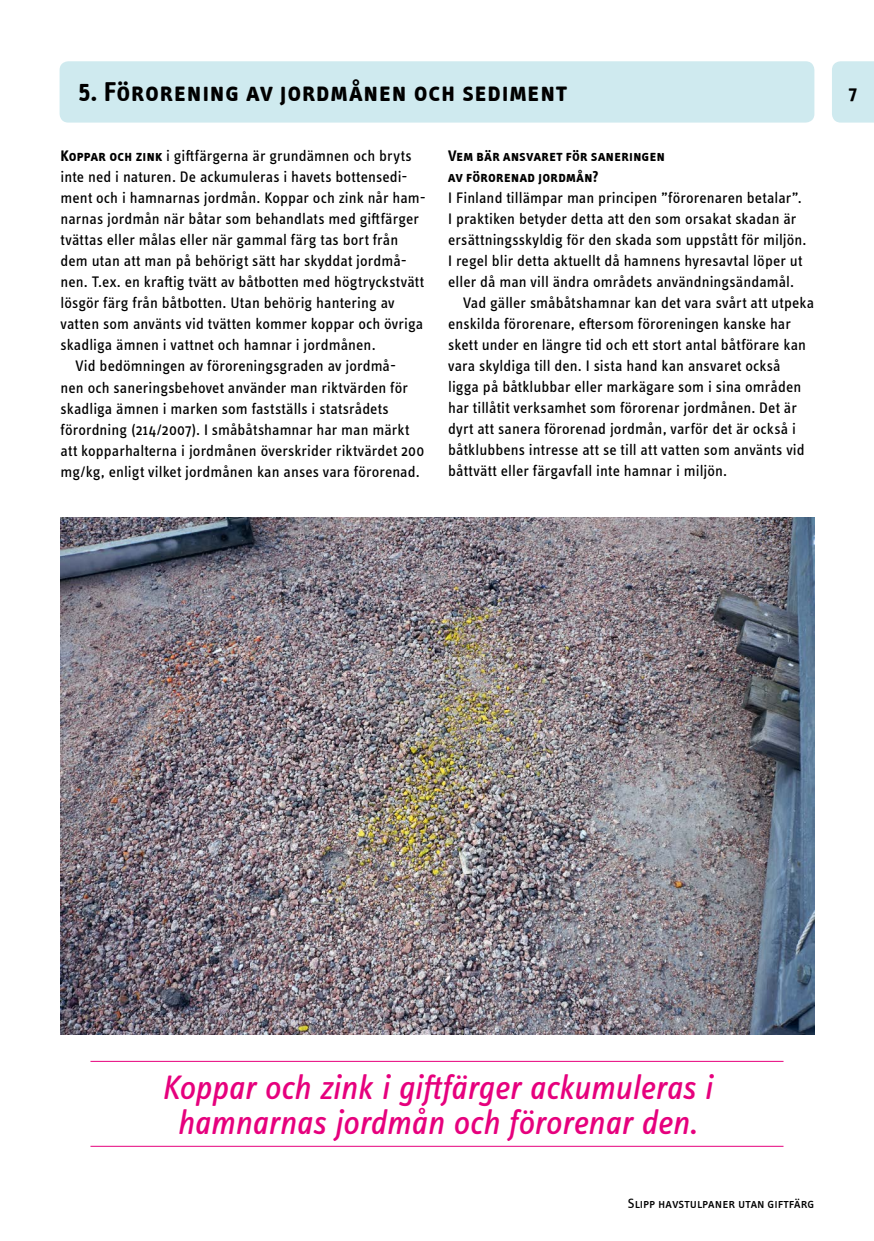
<style>
.page{position:relative;width:874px;height:1241px;background:#fff}
.page>*{position:absolute;margin:0;border:0;box-sizing:border-box;transform-origin:0 0}
.t1{font:italic 35px/35px "Info Text OT";letter-spacing:-.005em;color:#e6007d;text-align:center}
.t2{font:28px "Info Text Bold Caps";letter-spacing:.02em;color:#000}
.t3{font:700 19.25px "Info Text OT";color:#000}
.t4{font:15.75px "Info Text OT";letter-spacing:.005em;color:#000}
.t5{font:15.75px/21px "Info Text Bold Caps";letter-spacing:.01em;color:#000}
.t6{font:14px "Info Text Book Caps";color:#000}
.s1{font-family:"Info Text Bold Caps"}
</style>
<div class="page">
<div style="left:832px;top:61px;width:41px;height:61px;background:#cfeaef"></div>
<div style="left:60px;top:61px;width:754px;height:61px;background:#cfeaef;border-radius:9px"></div>
<hr style="left:90px;top:1060px;width:693px;height:1px;background:#e6007d">
<hr style="left:90px;top:1145px;width:693px;height:1px;background:#e6007d">
<img style="left:60px;top:517px;width:754px;height:517px">
<h2 class="t2" style="left:78px;top:75px;width:490px">5. Förorening av jordmånen och sediment</h2>
<p class="t3" style="left:848px;top:81px;width:10px">7</p>
<p class="t4" style="left:60px;top:147px;width:352px"><span class="s1">Koppar och zink</span> i giftfärgerna är grundämnen och bryts</p>
<p class="t4" style="left:60px;top:168px;width:348px">inte ned i naturen. De ackumuleras i havets bottensedi-</p>
<p class="t4" style="left:60px;top:189px;width:366px">ment och i hamnarnas jordmån. Koppar och zink når ham-</p>
<p class="t4" style="left:60px;top:210px;width:360px">narnas jordmån när båtar som behandlats med giftfärger</p>
<p class="t4" style="left:60px;top:231px;width:339px">tvättas eller målas eller när gammal färg tas bort från</p>
<p class="t4" style="left:60px;top:252px;width:347px">dem utan att man på behörigt sätt har skyddat jordmå-</p>
<p class="t4" style="left:60px;top:273px;width:365px">nen. T.ex. en kraftig tvätt av båtbotten med högtryckstvätt</p>
<p class="t4" style="left:60px;top:294px;width:335px">lösgör färg från båtbotten. Utan behörig hantering av</p>
<p class="t4" style="left:60px;top:315px;width:364px">vatten som använts vid tvätten kommer koppar och övriga</p>
<p class="t4" style="left:60px;top:336px;width:316px">skadliga ämnen i vattnet och hamnar i jordmånen.</p>
<p class="t4" style="left:75px;top:357px;width:322px">Vid bedömningen av föroreningsgraden av jordmå-</p>
<p class="t4" style="left:60px;top:378px;width:349px">nen och saneringsbehovet använder man riktvärden för</p>
<p class="t4" style="left:60px;top:399px;width:329px">skadliga ämnen i marken som fastställs i statsrådets</p>
<p class="t4" style="left:60px;top:420px;width:350px">förordning (214/2007). I småbåtshamnar har man märkt</p>
<p class="t4" style="left:60px;top:441px;width:365px">att kopparhalterna i jordmånen överskrider riktvärdet 200</p>
<p class="t4" style="left:60px;top:462px;width:360px">mg/kg, enligt vilket jordmånen kan anses vara förorenad.</p>
<p class="t5" style="left:448px;top:145px;width:218px">Vem bär ansvaret för saneringen av förorenad jordmån?</p>
<p class="t4" style="left:448px;top:188px;width:355px">I Finland tillämpar man principen ”förorenaren betalar”.</p>
<p class="t4" style="left:448px;top:209px;width:349px">I praktiken betyder detta att den som orsakat skadan är</p>
<p class="t4" style="left:448px;top:230px;width:360px">ersättningsskyldig för den skada som uppstått för miljön.</p>
<p class="t4" style="left:448px;top:251px;width:355px">I regel blir detta aktuellt då hamnens hyresavtal löper ut</p>
<p class="t4" style="left:448px;top:272px;width:347px">eller då man vill ändra områdets användningsändamål.</p>
<p class="t4" style="left:463px;top:293px;width:352px">Vad gäller småbåtshamnar kan det vara svårt att utpeka</p>
<p class="t4" style="left:448px;top:314px;width:344px">enskilda förorenare, eftersom föroreningen kanske har</p>
<p class="t4" style="left:448px;top:335px;width:359px">skett under en längre tid och ett stort antal båtförare kan</p>
<p class="t4" style="left:448px;top:356px;width:334px">vara skyldiga till den. I sista hand kan ansvaret också</p>
<p class="t4" style="left:448px;top:377px;width:354px">ligga på båtklubbar eller markägare som i sina områden</p>
<p class="t4" style="left:448px;top:398px;width:350px">har tillåtit verksamhet som förorenar jordmånen. Det är</p>
<p class="t4" style="left:448px;top:419px;width:349px">dyrt att sanera förorenad jordmån, varför det är också i</p>
<p class="t4" style="left:448px;top:440px;width:358px">båtklubbens intresse att se till att vatten som använts vid</p>
<p class="t4" style="left:448px;top:461px;width:280px">båttvätt eller färgavfall inte hamnar i miljön.</p>
<h1 class="t1" style="left:162px;top:1068px;width:551px">Koppar och zink i giftfärger ackumuleras i hamnarnas jordmån och förorenar den.</h1>
<p class="t6" style="left:627px;top:1195px;width:188px">Slipp havstulpaner utan giftfärg</p>
</div>
